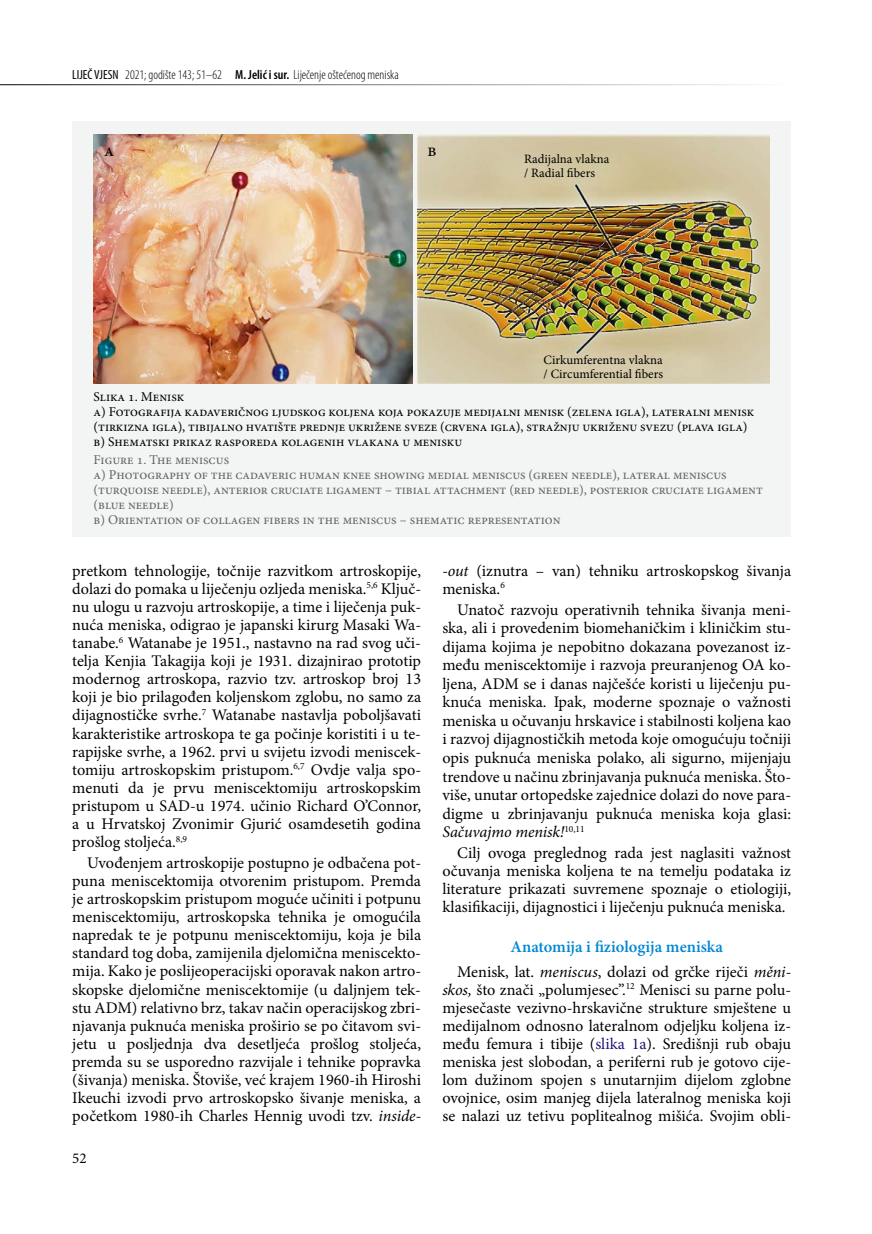
<style>
.page{position:relative;width:872px;height:1234px;background:#fff}
.page>*{position:absolute;margin:0;border:0;box-sizing:border-box;transform-origin:0 0}
.t1{font:18px "Minion Pro";color:#000}
.t2{font:600 16.5px "Minion Pro";color:#0087d1}
.t3{font:16.2px/18.1px "Minion Pro";color:#000;text-align:justify}
.t4{font:15px "Minion Pro";color:#000}
.t5{font:13.5px/15px "Minion Pro";letter-spacing:-.005em;color:#646365}
.t6{font:13.5px/15px "Minion Pro";letter-spacing:-.005em;color:#000}
.t7{font:300 condensed 13.2px "Myriad Pro";color:#000}
.t8{font:12.75px/14.2px "Minion Pro";letter-spacing:.01em;color:#000}
.s1{font-weight:400}
.s2{font-weight:600}
.s3{font-style:italic}
.s4{color:#231177}
</style>
<div class="page">
<hr style="left:0;top:84px;width:791px;height:1px;background:#000">
<div style="left:72px;top:121px;width:719px;height:415px;background:#f3f4f4"></div>
<img style="left:94px;top:134px;width:319px;height:249px">
<img style="left:417px;top:134px;width:352px;height:249px">
<p class="t7" style="left:72px;top:67px;width:328px"><span class="s1">LIJEČ VJESN</span> 2021; godište 143; 51–62 <span class="s2">M. Jelić i sur.</span> Liječenje oštećenog meniska</p>
<p class="t1" style="left:104px;top:138px;width:12px">a</p>
<p class="t1" style="left:427px;top:138px;width:11px">b</p>
<p class="t8" style="left:524px;top:152px;width:87px">Radijalna vlakna / Radial fibers</p>
<p class="t8" style="left:543px;top:352px;width:121px">Cirkumferentna vlakna / Circumferential fibers</p>
<p class="t6" style="left:94px;top:389px;width:662px">Slika 1. Menisk<br>a) Fotografija kadaveričnog ljudskog koljena koja pokazuje medijalni menisk (zelena igla), lateralni menisk (tirkizna igla), tibijalno hvatište prednje ukrižene sveze (crvena igla), stražnju ukriženu svezu (plava igla) b) Shematski prikaz rasporeda kolagenih vlakana u menisku</p>
<p class="t5" style="left:94px;top:451px;width:671px">Figure 1. The meniscus<br>a) Photography of the cadaveric human knee showing medial meniscus (green needle), lateral meniscus (turquoise needle), anterior cruciate ligament – tibial attachment (red needle), posterior cruciate ligament (blue needle)<br>b) Orientation of collagen fibers in the meniscus – shematic representation</p>
<p class="t3" style="left:72px;top:561px;width:350px">pretkom tehnologije, točnije razvitkom artroskopije, dolazi do pomaka u liječenju ozljeda meniska.<sup>5,6</sup> Ključ&shy;nu ulogu u razvoju artroskopije, a time i liječenja puk&shy;nuća meniska, odigrao je japanski kirurg Masaki Wa&shy;tanabe.<sup>6</sup> Watanabe je 1951., nastavno na rad svog uči&shy;telja Kenjia Takagija koji je 1931. dizajnirao prototip modernog artroskopa, razvio tzv. artroskop broj 13 koji je bio prilagođen koljenskom zglobu, no samo za dijagnostičke svrhe.<sup>7</sup> Watanabe nastavlja poboljšavati karakteristike artroskopa te ga počinje koristiti i u te&shy;rapijske svrhe, a 1962. prvi u svijetu izvodi meniscek&shy;tomiju artroskopskim pristupom.<sup>6,7</sup> Ovdje valja spo&shy;menuti da je prvu meniscektomiju artroskopskim pristupom u SAD-u 1974. učinio Richard O’Connor, a u Hrvatskoj Zvonimir Gjurić osamdesetih godina prošlog stoljeća.<sup>8,9</sup></p>
<p class="t3" style="left:72px;top:853px;width:350px;text-indent:15px">Uvođenjem artroskopije postupno je odbačena pot&shy;puna meniscektomija otvorenim pristupom. Premda je artroskopskim pristupom moguće učiniti i potpunu meniscektomiju, artroskopska tehnika je omogućila napredak te je potpunu meniscektomiju, koja je bila standard tog doba, zamijenila djelomična meniscekto&shy;mija. Kako je poslijeoperacijski oporavak nakon artro&shy;skopske djelomične meniscektomije (u daljnjem tek&shy;stu ADM) relativno brz, takav način operacijskog zbri&shy;njavanja puknuća meniska proširio se po čitavom svi&shy;jetu u posljednja dva desetljeća prošlog stoljeća, premda su se usporedno razvijale i tehnike popravka (šivanja) meniska. Štoviše, već krajem 1960-ih Hiroshi Ikeuchi izvodi prvo artroskopsko šivanje meniska, a početkom 1980-ih Charles Hennig uvodi tzv. <span class="s3">inside-</span></p>
<p class="t4" style="left:72px;top:1147px;width:16px">52</p>
<p class="t3" style="left:442px;top:561px;width:350px"><span class="s3">-out</span> (iznutra – van) tehniku artroskopskog šivanja meniska.<sup>6</sup></p>
<p class="t3" style="left:442px;top:600px;width:350px;text-indent:15px">Unatoč razvoju operativnih tehnika šivanja meni&shy;ska, ali i provedenim biomehaničkim i kliničkim stu&shy;dijama kojima je nepobitno dokazana povezanost iz&shy;među meniscektomije i razvoja preuranjenog OA ko&shy;ljena, ADM se i danas najčešće koristi u liječenju pu&shy;knuća meniska. Ipak, moderne spoznaje o važnosti meniska u očuvanju hrskavice i stabilnosti koljena kao i razvoj dijagnostičkih metoda koje omogućuju točniji opis puknuća meniska polako, ali sigurno, mijenjaju trendove u načinu zbrinjavanja puknuća meniska. Što&shy;više, unutar ortopedske zajednice dolazi do nove para&shy;digme u zbrinjavanju puknuća meniska koja glasi:<br><span class="s3">Sačuvajmo menisk!</span><sup>10,11</sup></p>
<p class="t3" style="left:442px;top:843px;width:350px;text-indent:15px">Cilj ovoga preglednog rada jest naglasiti važnost očuvanja meniska koljena te na temelju podataka iz literature prikazati suvremene spoznaje o etiologiji, klasifikaciji, dijagnostici i liječenju puknuća meniska.</p>
<p class="t2" style="left:510px;top:934px;width:214px">Anatomija i fiziologija meniska</p>
<p class="t3" style="left:442px;top:962px;width:350px;text-indent:15px">Menisk, lat. <span class="s3">meniscus</span>, dolazi od grčke riječi <span class="s3">měni&shy;skos,</span> što znači „polumjesec”.<sup>12</sup> Menisci su parne polu&shy;mjesečaste vezivno-hrskavične strukture smještene u medijalnom odnosno lateralnom odjeljku koljena iz&shy;među femura i tibije (<span class="s4">slika 1a</span>). Središnji rub obaju meniska jest slobodan, a periferni rub je gotovo cije&shy;lom dužinom spojen s unutarnjim dijelom zglobne ovojnice, osim manjeg dijela lateralnog meniska koji se nalazi uz tetivu poplitealnog mišića. Svojim obli-</p>
</div>
